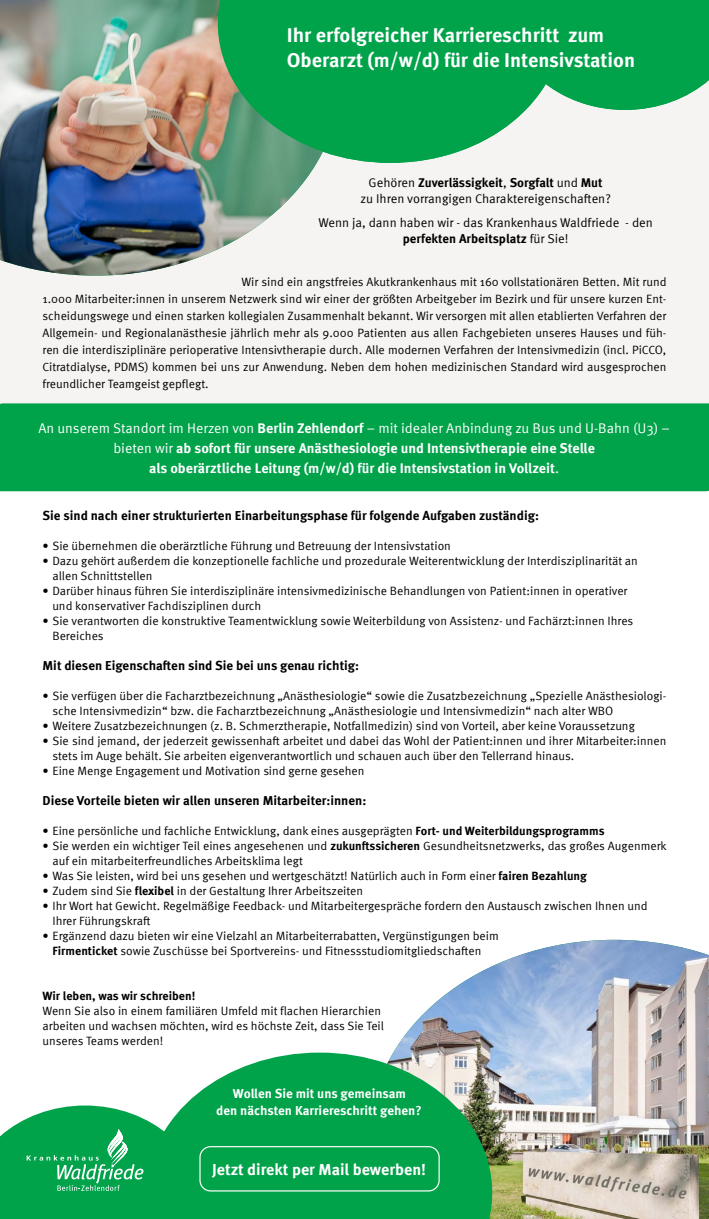
<style>
.page{position:relative;width:709px;height:1219px;background:#fff}
.page>*{position:absolute;margin:0;border:0;box-sizing:border-box;transform-origin:0 0}
.t1{font:700 20px/25px "Meta Offc Pro";color:#fff}
.t2{font:700 16px "Meta Pro";color:#fff}
.t3{font:700 14px/20px "Meta Pro";color:#fff;text-align:center}
.t4{font:700 13px "Meta Pro";color:#000}
.t5{font:700 13px/17px "Meta Pro";color:#fff;text-align:center}
.t6{font:12.7px/16px "Meta Pro";color:#000;text-align:center}
.t7{font:12px/15px "Meta Pro";color:#000}
.t8{font:700 12px "Meta Pro";color:#000}
.s1{font-weight:700}
.s2{font-weight:400}
</style>
<div class="page">
<img style="left:393px;top:940px;width:316px;height:279px">
<svg style="left:185px;top:1053px;width:307px;height:166px;fill:#00a24a"></svg>
<svg style="left:0;top:1105px;width:204px;height:114px"></svg>
<div style="left:0;top:0;width:709px;height:403px;background:#f5f4f2"></div>
<div style="left:0;top:403px;width:709px;height:88px;background:#00a24a"></div>
<div style="left:200px;top:1147px;width:239px;height:44px;background:#00a24a;border-radius:11px"></div>
<div style="left:199px;top:1146px;width:241px;height:45px;border:1px solid #fff;border-radius:11px"></div>
<img style="left:0;top:0;width:317px;height:276px">
<svg style="left:218px;top:0;width:491px;height:163px;fill:#00a24a"></svg>
<h1 class="t1" style="left:287px;top:21px;width:350px">Ihr erfolgreicher Karriereschritt zum<br>Oberarzt (m/w/d) für die Intensivstation</h1>
<p class="t6" style="left:360px;top:174px;width:252px">Gehören <span class="s1">Zuverlässigkeit</span>, <span class="s1">Sorgfalt</span> und <span class="s1">Mut<br></span>zu Ihren vorrangigen Charaktereigenschaften?</p>
<p class="t6" style="left:318px;top:214px;width:336px">Wenn ja, dann haben wir - das Krankenhaus Waldfriede - den <span class="s1">perfekten Arbeitsplatz</span> für Sie!</p>
<p class="t7" style="left:43px;top:272px;width:625px;line-height:17px;text-align:justify;text-indent:199px">Wir sind ein angstfreies Akutkrankenhaus mit 160 vollstationären Betten. Mit rund 1.000 Mitarbeiter:innen in unserem Netzwerk sind wir einer der größten Arbeitgeber im Bezirk und für unsere kurzen Ent&shy;scheidungswege und einen starken kollegialen Zusammenhalt bekannt. Wir versorgen mit allen etablierten Verfahren der Allgemein- und Regionalanästhesie jährlich mehr als 9.000 Patienten aus allen Fachgebieten unseres Hauses und füh&shy;ren die interdisziplinäre perioperative Intensivtherapie durch. Alle modernen Verfahren der Intensivmedizin (incl. PiCCO, Citratdialyse, PDMS) kommen bei uns zur Anwendung. Neben dem hohen medizinischen Standard wird ausgesprochen freundlicher Teamgeist gepflegt.</p>
<p class="t3" style="left:38px;top:417px;width:633px"><span class="s2">An unserem Standort im Herzen von</span> Berlin Zehlendorf <span class="s2">– mit idealer Anbindung zu Bus und U-Bahn (U3) – bieten wir</span> ab sofort für unsere Anästhesiologie und Intensivtherapie eine Stelle<br>als oberärztliche Leitung (m/w/d) für die Intensivstation in Vollzeit<span class="s2">.</span></p>
<p class="t4" style="left:43px;top:505px;width:498px">Sie sind nach einer strukturierten Einarbeitungsphase für folgende Aufgaben zuständig:</p>
<p class="t7" style="left:43px;top:538px;width:410px">• Sie übernehmen die oberärztliche Führung und Betreuung der Intensivstation</p>
<p class="t7" style="left:52px;top:553px;width:587px;text-indent:-10px">• Dazu gehört außerdem die konzeptionelle fachliche und prozedurale Weiterentwicklung der Interdisziplinarität an allen Schnittstellen</p>
<p class="t7" style="left:52px;top:583px;width:576px;text-indent:-10px">• Darüber hinaus führen Sie interdisziplinäre intensivmedizinische Behandlungen von Patient:innen in operativer und konservativer Fachdisziplinen durch</p>
<p class="t7" style="left:52px;top:613px;width:582px;text-indent:-10px">• Sie verantworten die konstruktive Teamentwicklung sowie Weiterbildung von Assistenz- und Fachärzt:innen Ihres<br>Bereiches</p>
<p class="t4" style="left:43px;top:655px;width:318px">Mit diesen Eigenschaften sind Sie bei uns genau richtig:</p>
<p class="t7" style="left:52px;top:688px;width:615px;text-indent:-10px">• Sie verfügen über die Facharztbezeichnung „Anästhesiologie“ sowie die Zusatzbezeichnung „Spezielle Anästhesiologi&shy;sche Intensivmedizin“ bzw. die Facharztbezeichnung „Anästhesiologie und Intensivmedizin“ nach alter WBO</p>
<p class="t7" style="left:43px;top:718px;width:594px">• Weitere Zusatzbezeichnungen (z. B. Schmerztherapie, Notfallmedizin) sind von Vorteil, aber keine Voraussetzung</p>
<p class="t7" style="left:52px;top:733px;width:615px;text-indent:-10px">• Sie sind jemand, der jederzeit gewissenhaft arbeitet und dabei das Wohl der Patient:innen und ihrer Mitarbeiter:innen stets im Auge behält. Sie arbeiten eigenverantwortlich und schauen auch über den Tellerrand hinaus.</p>
<p class="t7" style="left:43px;top:763px;width:323px">• Eine Menge Engagement und Motivation sind gerne gesehen</p>
<p class="t4" style="left:43px;top:790px;width:325px">Diese Vorteile bieten wir allen unseren Mitarbeiter:innen:</p>
<p class="t7" style="left:43px;top:823px;width:563px">• Eine persönliche und fachliche Entwicklung, dank eines ausgeprägten <span class="s1">Fort- und Weiterbildungsprogramms</span></p>
<p class="t7" style="left:52px;top:838px;width:616px;text-indent:-10px">• Sie werden ein wichtiger Teil eines angesehenen und <span class="s1">zukunftssicheren</span> Gesundheitsnetzwerks, das großes Augenmerk auf ein mitarbeiterfreundliches Arbeitsklima legt</p>
<p class="t7" style="left:43px;top:868px;width:546px">• Was Sie leisten, wird bei uns gesehen und wertgeschätzt! Natürlich auch in Form einer <span class="s1">fairen Bezahlung</span></p>
<p class="t7" style="left:43px;top:883px;width:322px">• Zudem sind Sie <span class="s1">flexibel</span> in der Gestaltung Ihrer Arbeitszeiten</p>
<p class="t7" style="left:52px;top:898px;width:596px;text-indent:-10px">• Ihr Wort hat Gewicht. Regelmäßige Feedback- und Mitarbeitergespräche fordern den Austausch zwischen Ihnen und<br>Ihrer Führungskraft</p>
<p class="t7" style="left:52px;top:928px;width:448px;text-indent:-10px">• Ergänzend dazu bieten wir eine Vielzahl an Mitarbeiterrabatten, Vergünstigungen beim<br><span class="s1">Firmenticket</span> sowie Zuschüsse bei Sportvereins- und Fitnessstudiomitgliedschaften</p>
<p class="t8" style="left:43px;top:987px;width:154px">Wir leben, was wir schreiben!</p>
<p class="t7" style="left:43px;top:1003px;width:343px">Wenn Sie also in einem familiären Umfeld mit flachen Hierarchien arbeiten und wachsen möchten, wird es höchste Zeit, dass Sie Teil unseres Teams werden!</p>
<p class="t5" style="left:216px;top:1084px;width:207px">Wollen Sie mit uns gemeinsam<br>den nächsten Karriereschritt gehen?</p>
<h2 class="t2" style="left:212px;top:1157px;width:215px">Jetzt direkt per Mail bewerben!</h2>
</div>
